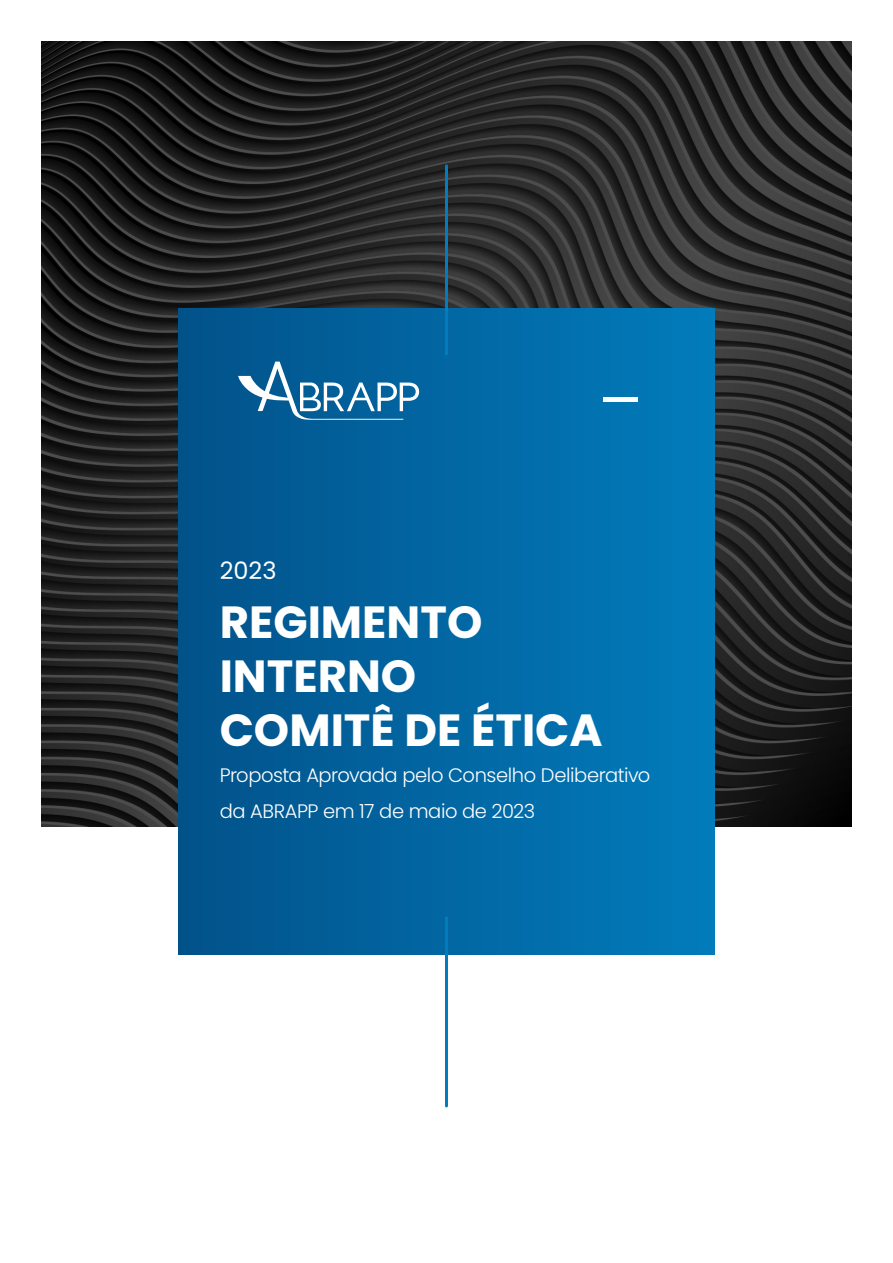
<style>
.page{position:relative;width:893px;height:1263px;background:#fff}
.page>*{position:absolute;margin:0;border:0;box-sizing:border-box;transform-origin:0 0}
.t1{font:700 45px/54px "Poppins";color:#fff}
.t2{font:24px "Poppins";color:#fff}
.t3{font:300 19.5px/36px "Poppins";letter-spacing:-.02em;color:#fff}
</style>
<div class="page">
<img style="left:41px;top:41px;width:811px;height:785px">
<div style="left:179px;top:308px;width:535px;height:647px;background:linear-gradient(to right,#02528a,#027cbc)"></div>
<hr style="left:604px;top:398px;width:34px;height:4px;background:#fff">
<hr style="left:445px;top:918px;width:3px;height:188px;background:#027cbc">
<hr style="left:445px;top:166px;width:3px;height:188px;background:#027cbc">
<svg style="left:238px;top:362px;width:181px;height:58px"></svg>
<p class="t2" style="left:220px;top:556px;width:58px">2023</p>
<p class="t1" style="left:220px;top:595px;width:384px">REGIMENTO<br>INTERNO<br>COMITÊ DE ÉTICA</p>
<p class="t3" style="left:220px;top:757px;width:432px">Proposta Aprovada pelo Conselho Deliberativo da ABRAPP em 17 de maio de 2023</p>
</div>
